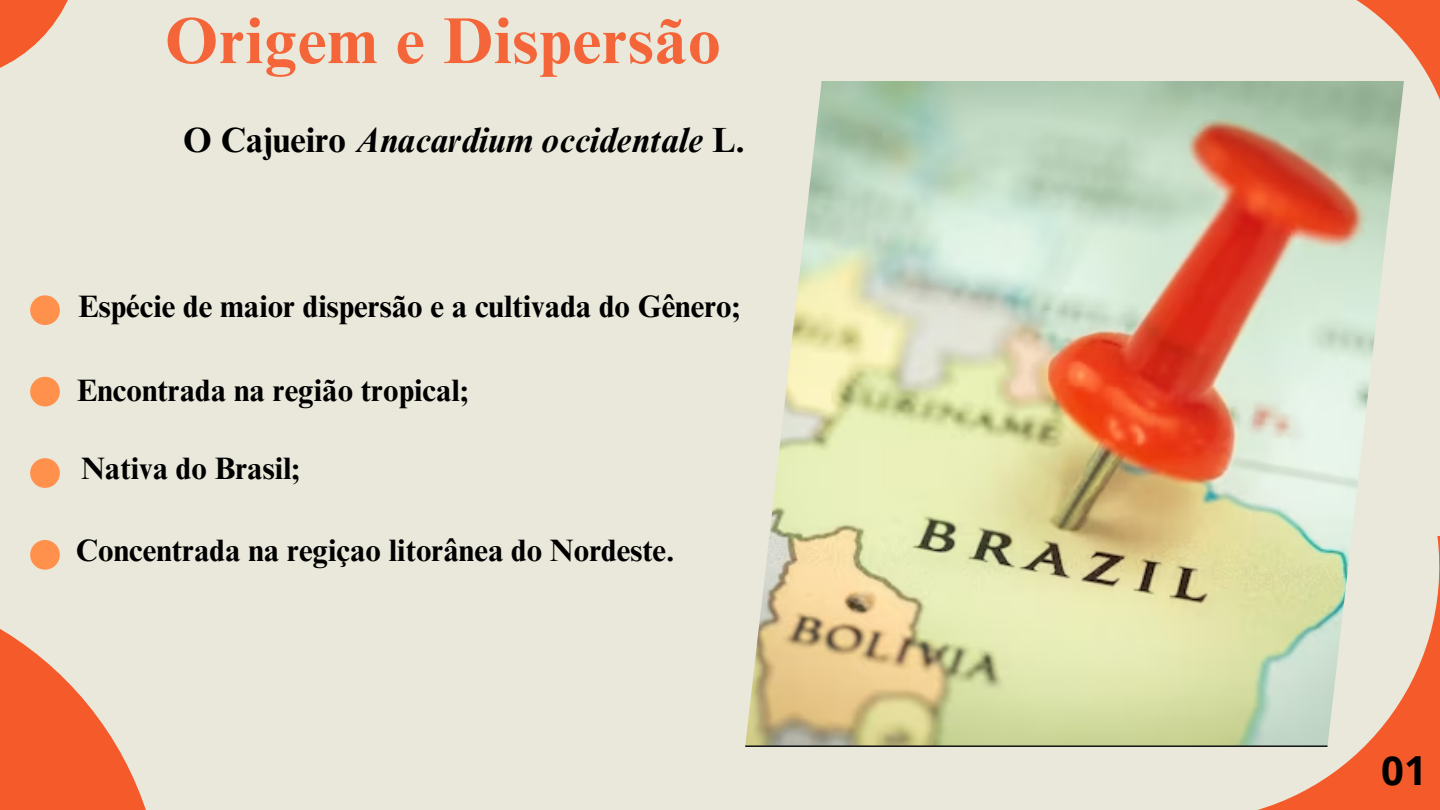
<style>
.page{position:relative;width:1440px;height:810px;background:#eae8db}
.page>*{position:absolute;margin:0;border:0;box-sizing:border-box;transform-origin:0 0}
.t1{font:700 65px "Times NRMT Pro";letter-spacing:.015em;color:#f4663a}
.t2{font:700 40px "Open Sans";color:#000}
.t3{font:italic 700 35px "Times NRMT Pro";color:#000}
.t4{font:700 31px "Times NRMT Pro";color:#000}
.s1{font-style:normal}
</style>
<div class="page">
<svg style="left:0;top:0;width:68px;height:68px"></svg>
<svg style="left:0;top:629px;width:146px;height:181px;fill:#f55a2a"></svg>
<svg style="left:1356px;top:0;width:84px;height:100px"></svg>
<svg style="left:1257px;top:535px;width:183px;height:275px;fill:#f55a2a"></svg>
<svg style="left:30px;top:295px;width:30px;height:30px"></svg>
<svg style="left:30px;top:377px;width:30px;height:29px"></svg>
<svg style="left:30px;top:458px;width:30px;height:30px"></svg>
<svg style="left:30px;top:540px;width:30px;height:30px"></svg>
<img style="left:745px;top:81px;width:659px;height:666px">
<p class="t1" style="left:165px;top:16px;width:557px">Origem e Dispersão</p>
<p class="t3" style="left:183px;top:127px;width:563px"><span class="s1">O Cajueiro</span> Anacardium occidentale <span class="s1">L.</span></p>
<p class="t4" style="left:78px;top:294px;width:664px">Espécie de maior dispersão e a cultivada do Gênero;</p>
<p class="t4" style="left:77px;top:379px;width:393px">Encontrada na região tropical;</p>
<p class="t4" style="left:81px;top:457px;width:220px">Nativa do Brasil;</p>
<p class="t4" style="left:76px;top:539px;width:600px">Concentrada na regiçao litorânea do Nordeste.</p>
<p class="t2" style="left:1381px;top:743px;width:47px">01</p>
</div>
